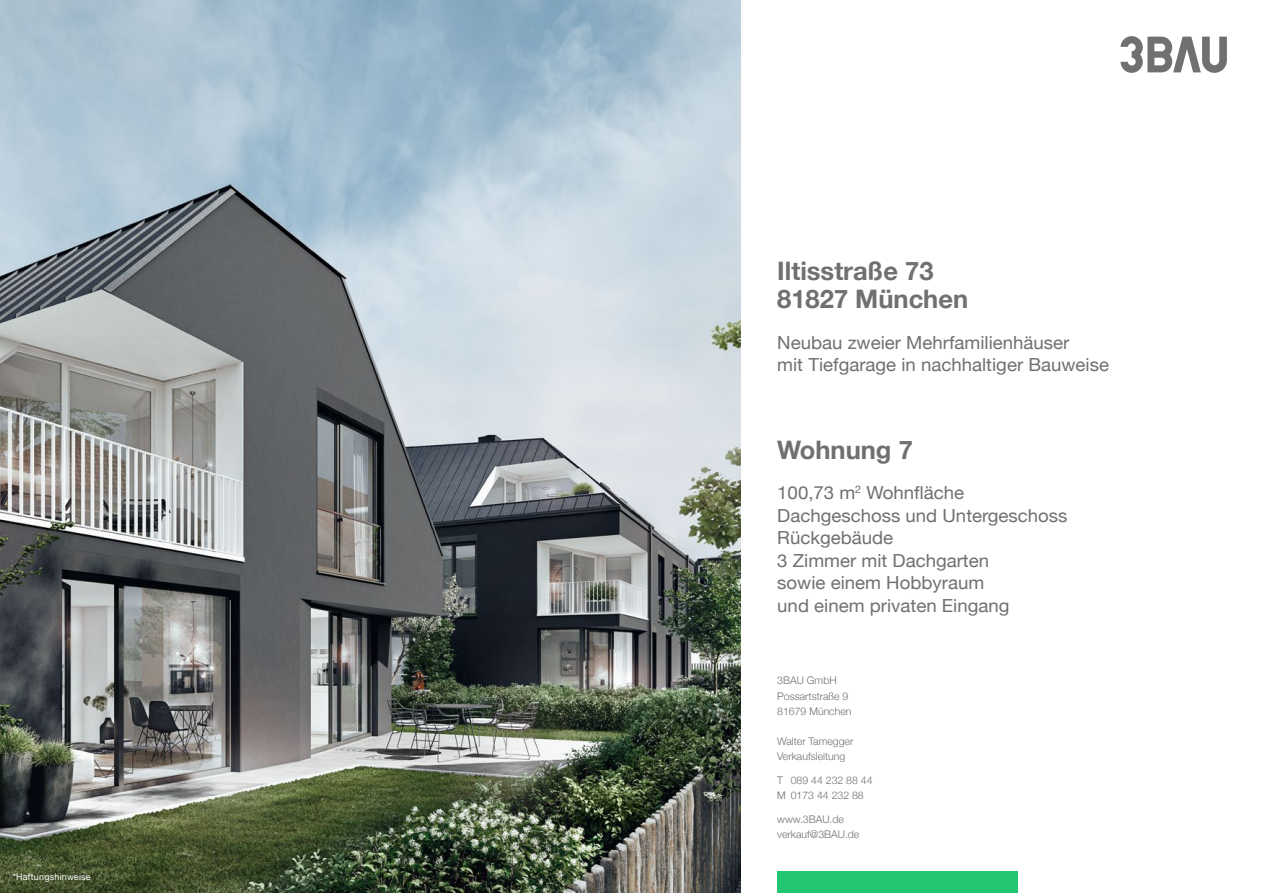
<style>
.page{position:relative;width:1263px;height:893px;background:#fff}
.page>*{position:absolute;margin:0;border:0;box-sizing:border-box;transform-origin:0 0}
.t1{font:700 25.5px/28.5px "Helvetica Neue";color:#716f6f}
.t2{font:18px/22.5px "Helvetica Neue";color:#716f6f}
.t3{font:300 10.5px/15px "Helvetica Neue";color:#716f6f}
.t4{font:9px "Helvetica Neue";letter-spacing:.025em;color:#fff}
</style>
<div class="page">
<img style="left:0;top:0;width:741px;height:893px">
<div style="left:777px;top:872px;width:241px;height:21px;background:#22c672"></div>
<svg style="left:1120px;top:36px;width:107px;height:37px"></svg>
<p class="t4" style="left:13px;top:870px;width:80px">*Haftungshinweise</p>
<h1 class="t1" style="left:777px;top:257px;width:192px">Iltisstraße 73<br>81827 München</h1>
<p class="t2" style="left:777px;top:332px;width:333px">Neubau zweier Mehrfamilienhäuser<br>mit Tiefgarage in nachhaltiger Bauweise</p>
<h1 class="t1" style="left:777px;top:436px;width:137px">Wohnung 7</h1>
<p class="t2" style="left:777px;top:482px;width:292px">100,73 m<sup>2</sup> Wohnfläche<br>Dachgeschoss und Untergeschoss<br>Rückgebäude<br>3 Zimmer mit Dachgarten<br>sowie einem Hobbyraum<br>und einem privaten Eingang</p>
<p class="t3" style="left:777px;top:671px;width:73px;line-height:16.5px">3BAU GmbH<br>Possartstraße 9</p>
<p class="t3" style="left:777px;top:703px;width:76px">81679 München</p>
<p class="t3" style="left:777px;top:733px;width:78px">Walter Tamegger<br>Verkaufsleitung</p>
<p class="t3" style="left:777px;top:772px;width:97px">T 089 44 232 88 44<br>M 0173 44 232 88</p>
<p class="t3" style="left:777px;top:811px;width:84px">www.3BAU.de verkauf@3BAU.de</p>
</div>
